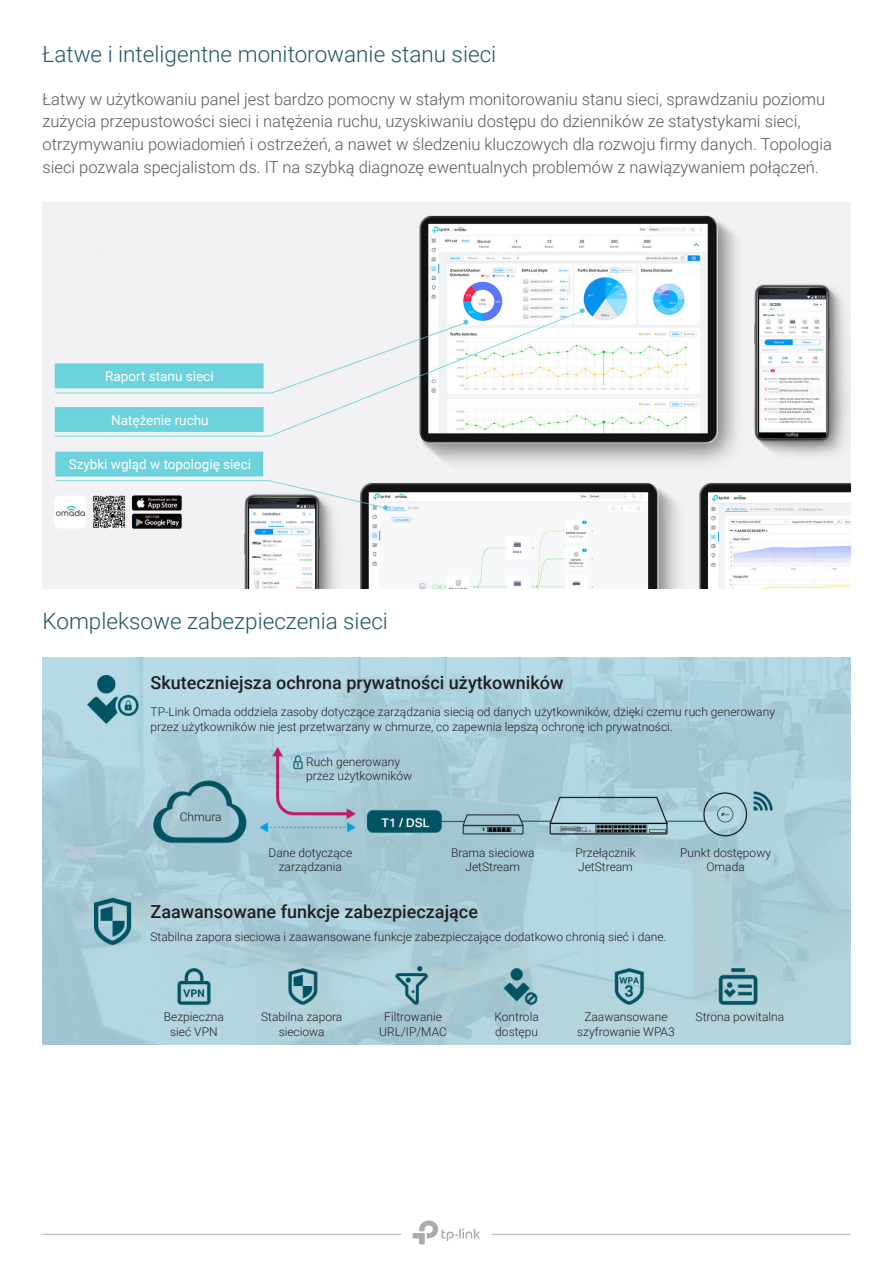
<style>
.page{position:relative;width:893px;height:1263px;background:#fff}
.page>*{position:absolute;margin:0;border:0;box-sizing:border-box;transform-origin:0 0}
.light-18-blue{font:300 22.5px "Roboto";color:#215764}
.t1{font:500 18px "Roboto";color:#231f20}
.light-11{font:300 16.5px/22.8px "Roboto";color:#57585a}
.t2{font:13.5px "Roboto";color:#fff}
.t3{font:300 12px/14.4px "Roboto";color:#231f20;text-align:center}
</style>
<div class="page">
<hr style="left:43px;top:1234px;width:358px;height:1px;background:#abadb0">
<hr style="left:492px;top:1234px;width:358px;height:1px;background:#abadb0">
<svg style="left:413px;top:1220px;width:67px;height:24px"></svg>
<img style="left:43px;top:202px;width:807px;height:386px">
<img style="left:43px;top:658px;width:807px;height:386px">
<p class="light-18-blue" style="left:43px;top:38px;width:455px">Łatwe i inteligentne monitorowanie stanu sieci</p>
<p class="light-11" style="left:43px;top:87px;width:791px">Łatwy w użytkowaniu panel jest bardzo pomocny w stałym monitorowaniu stanu sieci, sprawdzaniu poziomu zużycia przepustowości sieci i natężenia ruchu, uzyskiwaniu dostępu do dzienników ze statystykami sieci, otrzymywaniu powiadomień i ostrzeżeń, a nawet w śledzeniu kluczowych dla rozwoju firmy danych. Topologia sieci pozwala specjalistom ds. IT na szybką diagnozę ewentualnych problemów z nawiązywaniem połączeń.</p>
<p class="t2" style="left:105px;top:367px;width:110px">Raport stanu sieci</p>
<p class="t2" style="left:111px;top:410px;width:99px">Natężenie ruchu</p>
<p class="t2" style="left:69px;top:455px;width:184px">Szybki wgląd w topologię sieci</p>
<p class="light-18-blue" style="left:43px;top:605px;width:347px">Kompleksowe zabezpieczenia sieci</p>
<p class="t1" style="left:151px;top:670px;width:414px">Skuteczniejsza ochrona prywatności użytkowników</p>
<p class="t3" style="left:151px;top:704px;width:626px;text-align:left">TP-Link Omada oddziela zasoby dotyczące zarządzania siecią od danych użytkowników, dzięki czemu ruch generowany przez użytkowników nie jest przetwarzany w chmurze, co zapewnia lepszą ochronę ich prywatności.</p>
<p class="t3" style="left:306px;top:754px;width:107px;text-align:left">Ruch generowany przez użytkowników</p>
<p class="t3" style="left:180px;top:809px;width:43px">Chmura</p>
<p class="t3" style="left:269px;top:845px;width:85px">Dane dotyczące zarządzania</p>
<p class="t3" style="left:451px;top:845px;width:85px">Brama sieciowa<br>JetStream</p>
<p class="t3" style="left:575px;top:845px;width:62px;text-align:left">Przełącznik<br>JetStream</p>
<p class="t3" style="left:680px;top:845px;width:92px">Punkt dostępowy<br>Omada</p>
<p class="t1" style="left:151px;top:899px;width:329px">Zaawansowane funkcje zabezpieczające</p>
<p class="t3" style="left:151px;top:929px;width:517px">Stabilna zapora sieciowa i zaawansowane funkcje zabezpieczające dodatkowo chronią sieć i dane.</p>
<p class="t3" style="left:164px;top:1009px;width:61px">Bezpieczna sieć VPN</p>
<p class="t3" style="left:261px;top:1009px;width:83px">Stabilna zapora sieciowa</p>
<p class="t3" style="left:379px;top:1009px;width:69px">Filtrowanie<br>URL/IP/MAC</p>
<p class="t3" style="left:494px;top:1009px;width:46px;text-align:left">Kontrola dostępu</p>
<p class="t3" style="left:577px;top:1009px;width:99px">Zaawansowane szyfrowanie WPA3</p>
<p class="t3" style="left:696px;top:1009px;width:90px">Strona powitalna</p>
</div>
